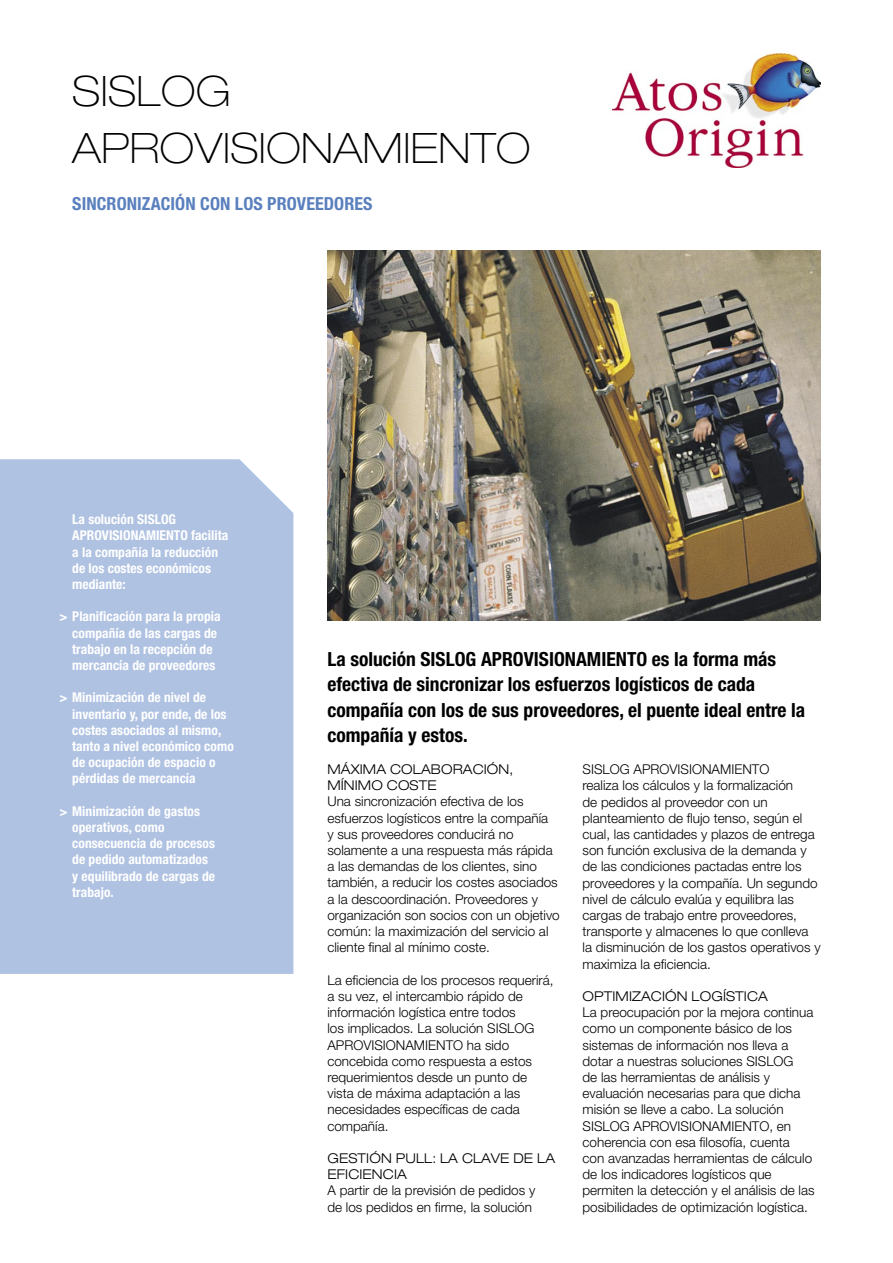
<style>
.page{position:relative;width:893px;height:1263px;background:#fff}
.page>*{position:absolute;margin:0;border:0;box-sizing:border-box;transform-origin:0 0}
.t1{font:100 expanded 42px/57px "Helvetica Neue";letter-spacing:.01em;color:#000}
.t2{font:700 condensed 19.5px/25.5px "Helvetica Neue";color:#000}
.t3{font:700 condensed 18px "Helvetica Neue";letter-spacing:.005em;color:#5a80be}
.t4{font:300 13.5px/16.2px "Helvetica Neue";color:#000}
.t5{font:700 condensed 13.5px/16.2px "Helvetica Neue";letter-spacing:.005em;color:#fff}
.t6{font:300 expanded 13.5px/16.2px "Helvetica Neue";letter-spacing:.01em;color:#000}
</style>
<div class="page">
<div style="left:0;top:459px;width:293px;height:515px;background:#b0c2e2"></div>
<img style="left:327px;top:251px;width:494px;height:370px">
<img style="left:612px;top:54px;width:209px;height:113px">
<h1 class="t1" style="left:72px;top:62px;width:459px">SISLOG<br>APROVISIONAMIENTO</h1>
<h3 class="t3" style="left:72px;top:192px;width:302px">SINCRONIZACIÓN CON LOS PROVEEDORES</h3>
<p class="t5" style="left:72px;top:511px;width:157px">La solución SISLOG<br>APROVISIONAMIENTO facilita a la compañía la reducción de los costes económicos mediante:</p>
<p class="t5" style="left:72px;top:608px;width:150px;text-indent:-13px">&gt; Planificación para la propia compañía de las cargas de trabajo en la recepción de mercancía de proveedores</p>
<p class="t5" style="left:72px;top:689px;width:163px;text-indent:-13px">&gt; Minimización de nivel de inventario y, por ende, de los costes asociados al mismo, tanto a nivel económico como de ocupación de espacio o pérdidas de mercancía</p>
<p class="t5" style="left:72px;top:803px;width:144px;text-indent:-13px">&gt; Minimización de gastos operativos, como consecuencia de procesos de pedido automatizados y equilibrado de cargas de trabajo.</p>
<h2 class="t2" style="left:327px;top:646px;width:479px">La solución SISLOG APROVISIONAMIENTO es la forma más efectiva de sincronizar los esfuerzos logísticos de cada compañía con los de sus proveedores, el puente ideal entre la compañía y estos.</h2>
<p class="t6" style="left:327px;top:761px;width:187px">MÁXIMA COLABORACIÓN,<br>MÍNIMO COSTE</p>
<p class="t4" style="left:327px;top:793px;width:234px">Una sincronización efectiva de los esfuerzos logísticos entre la compañía<br>y sus proveedores conducirá no solamente a una respuesta más rápida a las demandas de los clientes, sino también, a reducir los costes asociados a la descoordinación. Proveedores y organización son socios con un objetivo común: la maximización del servicio al cliente final al mínimo coste.</p>
<p class="t4" style="left:327px;top:971px;width:228px">La eficiencia de los procesos requerirá, a su vez, el intercambio rápido de información logística entre todos<br>los implicados. La solución SISLOG<br>APROVISIONAMIENTO ha sido concebida como respuesta a estos requerimientos desde un punto de vista de máxima adaptación a las necesidades específicas de cada compañía.</p>
<p class="t6" style="left:327px;top:1150px;width:229px">GESTIÓN PULL: LA CLAVE DE LA<br>EFICIENCIA</p>
<p class="t4" style="left:327px;top:1182px;width:209px">A partir de la previsión de pedidos y de los pedidos en firme, la solución</p>
<p class="t4" style="left:583px;top:761px;width:240px">SISLOG APROVISIONAMIENTO<br>realiza los cálculos y la formalización<br>de pedidos al proveedor con un planteamiento de flujo tenso, según el cual, las cantidades y plazos de entrega son función exclusiva de la demanda y de las condiciones pactadas entre los proveedores y la compañía. Un segundo nivel de cálculo evalúa y equilibra las cargas de trabajo entre proveedores, transporte y almacenes lo que conlleva la disminución de los gastos operativos y maximiza la eficiencia.</p>
<p class="t6" style="left:583px;top:988px;width:187px">OPTIMIZACIÓN LOGÍSTICA</p>
<p class="t4" style="left:583px;top:1004px;width:234px">La preocupación por la mejora continua como un componente básico de los sistemas de información nos lleva a dotar a nuestras soluciones SISLOG<br>de las herramientas de análisis y evaluación necesarias para que dicha misión se lleve a cabo. La solución SISLOG APROVISIONAMIENTO, en coherencia con esa filosofía, cuenta con avanzadas herramientas de cálculo de los indicadores logísticos que permiten la detección y el análisis de las posibilidades de optimización logística.</p>
</div>
